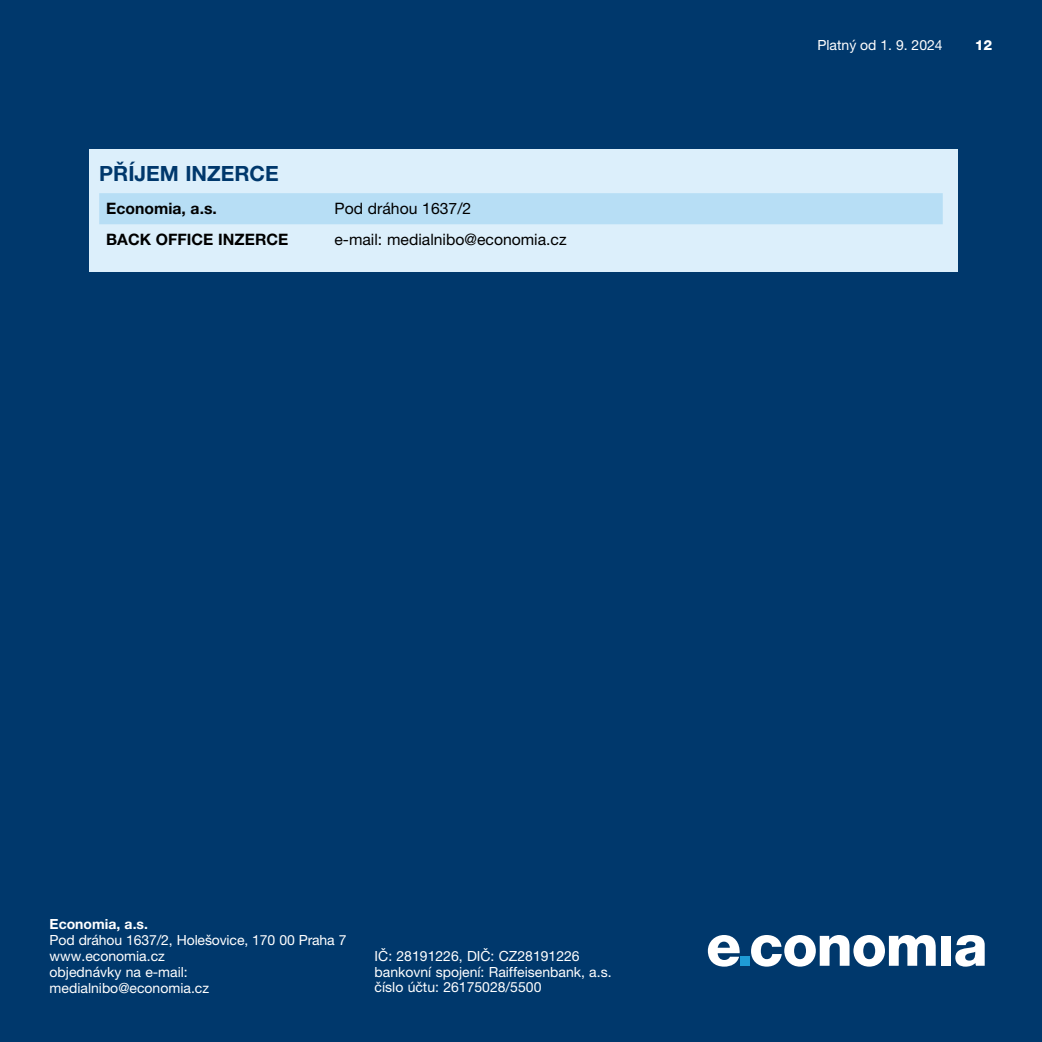
<style>
.page{position:relative;width:1042px;height:1042px;background:#00386c}
.page>*{position:absolute;margin:0;border:0;box-sizing:border-box;transform-origin:0 0}
.t1{font:700 21px "Helvetica Neue LT Pro";color:#00386c}
.t2{font:15.75px "Helvetica Neue LT Pro";color:#000}
.t3{font:700 15.75px "Helvetica Neue LT Pro";color:#000}
.t4{font:14px/15.8px "Helvetica Neue LT Pro";color:#fff}
.t5{font:700 14px "Helvetica Neue LT Pro";color:#fff}
.t6{font:800 14px "Helvetica Neue LT Pro";color:#fff}
</style>
<div class="page">
<svg style="left:708px;top:935px;width:32px;height:31px"></svg>
<svg style="left:751px;top:935px;width:184px;height:31px"></svg>
<svg style="left:955px;top:935px;width:29px;height:31px"></svg>
<div style="left:741px;top:956px;width:9px;height:10px;background:#1f9cd6"></div>
<div style="left:941px;top:936px;width:10px;height:30px;background:#fff"></div>
<div style="left:89px;top:149px;width:868px;height:122px;background:#dceffb"></div>
<div style="left:99px;top:193px;width:844px;height:31px;background:#b7def5"></div>
<h1 class="t1" style="left:99px;top:161px;width:181px">PŘÍJEM INZERCE</h1>
<p class="t3" style="left:106px;top:199px;width:112px">Economia, a.s.</p>
<p class="t2" style="left:334px;top:199px;width:138px">Pod dráhou 1637/2</p>
<p class="t3" style="left:106px;top:230px;width:183px">BACK OFFICE INZERCE</p>
<p class="t2" style="left:334px;top:230px;width:234px">e-mail: medialnibo@economia.cz</p>
<p class="t4" style="left:817px;top:37px;width:127px">Platný od 1. 9. 2024</p>
<p class="t6" style="left:974px;top:36px;width:19px">12</p>
<p class="t5" style="left:50px;top:916px;width:100px">Economia, a.s.</p>
<p class="t4" style="left:50px;top:932px;width:298px">Pod dráhou 1637/2, Holešovice, 170 00 Praha 7 www.economia.cz<br>objednávky na e-mail: medialnibo@economia.cz</p>
<p class="t4" style="left:375px;top:948px;width:238px">IČ: 28191226, DIČ: CZ28191226 bankovní spojení: Raiffeisenbank, a.s. číslo účtu: 26175028/5500</p>
</div>
